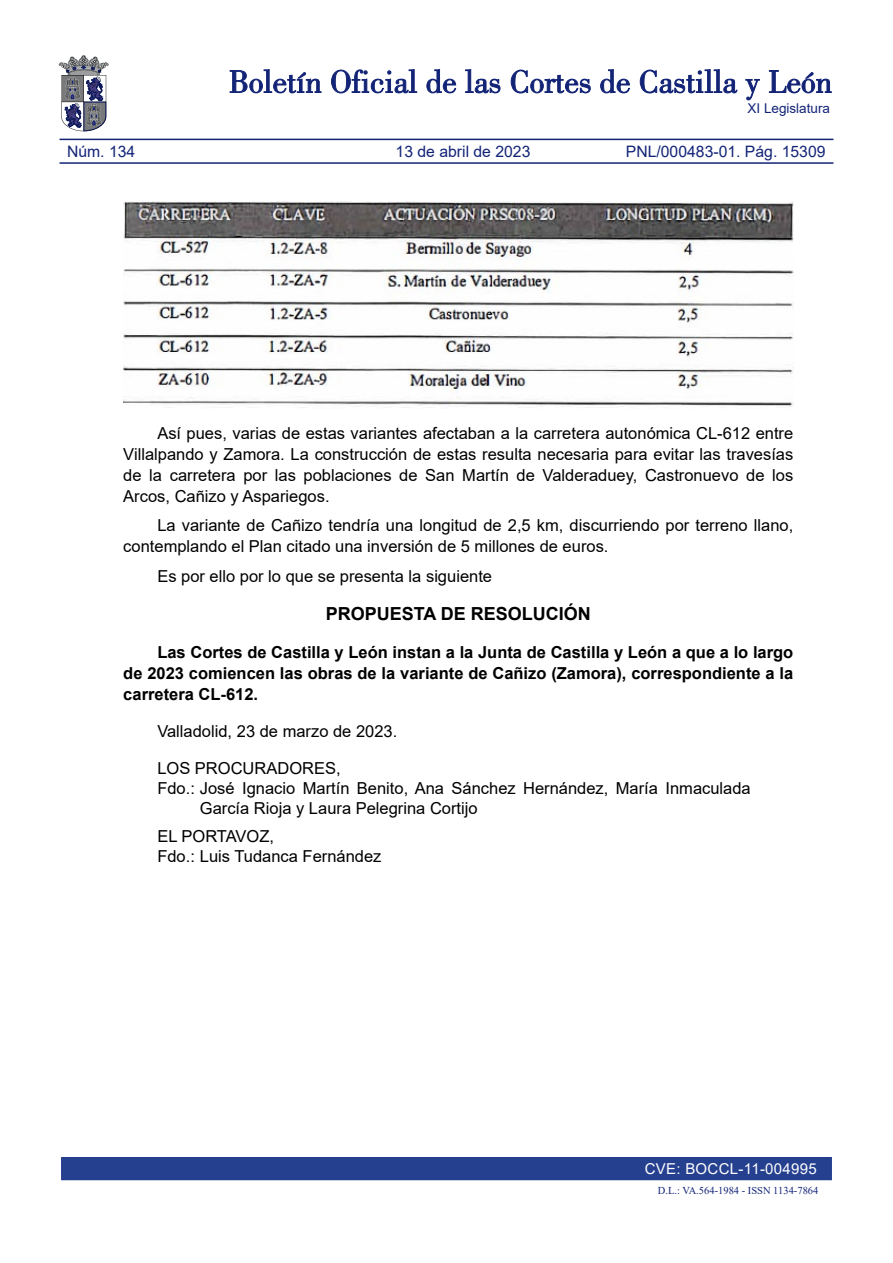
<style>
.page{position:relative;width:893px;height:1263px;background:#fff}
.page>*{position:absolute;margin:0;border:0;box-sizing:border-box;transform-origin:0 0}
.TituloCentradoNegrit{font:700 18px "Arial";color:#000}
.TextoCuerpo{font:16.5px/21px "Arial";color:#000;text-align:justify}
.NormalResaltado{font:700 16.5px/21px "Arial";color:#000;text-align:justify}
.FdoIniciativa{font:16.5px/19.8px "Arial";color:#000}
.LineaFecha{font:16.5px "Arial";color:#000}
.FirmaIniciativa{font:16.5px "Arial";color:#000}
.E_Referencia{font:15.75px "Arial";color:#132477}
.t1{font:15px "Arial";letter-spacing:.02em;color:#fff}
.t2{font:13.5px "Arial";color:#132477}
.t3{font:10.5px "Times New Roman";color:#132477}
</style>
<div class="page">
<div style="left:60px;top:1156px;width:773px;height:25px;background:#25408f"></div>
<div style="left:60px;top:1155px;width:773px;height:27px;border:2px solid #fff"></div>
<svg style="left:230px;top:69px;width:91px;height:24px"></svg>
<svg style="left:331px;top:69px;width:86px;height:24px"></svg>
<svg style="left:426px;top:69px;width:30px;height:24px"></svg>
<svg style="left:465px;top:69px;width:35px;height:24px"></svg>
<svg style="left:511px;top:70px;width:80px;height:23px"></svg>
<svg style="left:600px;top:69px;width:30px;height:24px"></svg>
<svg style="left:640px;top:69px;width:97px;height:24px"></svg>
<svg style="left:745px;top:79px;width:15px;height:21px"></svg>
<svg style="left:769px;top:70px;width:63px;height:23px"></svg>
<svg style="left:59px;top:55px;width:50px;height:76px"></svg>
<hr style="left:60px;top:162px;width:773px;height:2px;background:#132477">
<hr style="left:60px;top:139px;width:773px;height:1px;background:#132477">
<img style="left:123px;top:202px;width:670px;height:206px">
<p class="t2" style="left:747px;top:99px;width:84px">XI Legislatura</p>
<p class="E_Referencia" style="left:67px;top:141px;width:70px">Núm. 134</p>
<p class="E_Referencia" style="left:396px;top:141px;width:136px">13 de abril de 2023</p>
<p class="E_Referencia" style="left:626px;top:141px;width:201px">PNL/000483-01. Pág. 15309</p>
<p class="TextoCuerpo" style="left:123px;top:422px;width:671px;text-indent:34px">Así pues, varias de estas variantes afectaban a la carretera autonómica CL-612 entre Villalpando y Zamora. La construcción de estas resulta necesaria para evitar las travesías de la carretera por las poblaciones de San Martín de Valderaduey, Castronuevo de los Arcos, Cañizo y Aspariegos.</p>
<p class="TextoCuerpo" style="left:123px;top:515px;width:671px;text-indent:34px">La variante de Cañizo tendría una longitud de 2,5 km, discurriendo por terreno llano, contemplando el Plan citado una inversión de 5 millones de euros.</p>
<p class="TextoCuerpo" style="left:157px;top:565px;width:336px">Es por ello por lo que se presenta la siguiente</p>
<p class="TituloCentradoNegrit" style="left:326px;top:601px;width:267px">PROPUESTA DE RESOLUCIÓN</p>
<p class="NormalResaltado" style="left:123px;top:642px;width:671px;text-indent:34px">Las Cortes de Castilla y León instan a la Junta de Castilla y León a que a lo largo de 2023 comiencen las obras de la variante de Cañizo (Zamora), correspondiente a la carretera CL-612.</p>
<p class="LineaFecha" style="left:157px;top:720px;width:241px">Valladolid, 23 de marzo de 2023.</p>
<p class="FirmaIniciativa" style="left:157px;top:757px;width:185px">LOS PROCURADORES,</p>
<p class="FdoIniciativa" style="left:200px;top:778px;width:552px;text-indent:-43px">Fdo.: José Ignacio Martín Benito, Ana Sánchez Hernández, María Inmaculada<br>García Rioja y Laura Pelegrina Cortijo</p>
<p class="FirmaIniciativa" style="left:157px;top:825px;width:118px">EL PORTAVOZ,</p>
<p class="FdoIniciativa" style="left:157px;top:846px;width:226px">Fdo.: Luis Tudanca Fernández</p>
<p class="t1" style="left:645px;top:1158px;width:174px">CVE: BOCCL-11-004995</p>
<p class="t3" style="left:658px;top:1183px;width:162px">D.L.: VA.564-1984 - ISSN 1134-7864</p>
</div>
